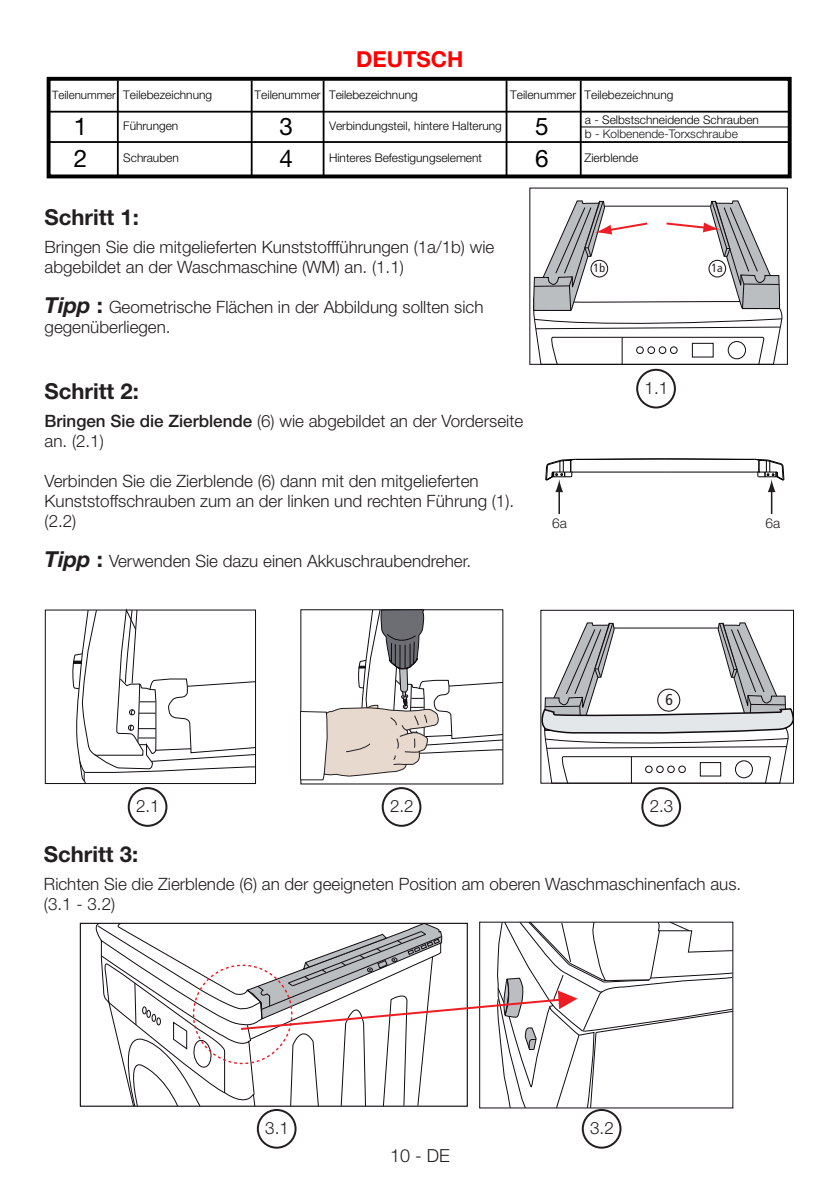
<style>
.page{position:relative;width:840px;height:1191px;background:#fff}
.page>*{position:absolute;margin:0;border:0;box-sizing:border-box;transform-origin:0 0}
.t1{font:24.2px/32.2px "Helvetica Neue LT Pro";color:#000}
.Normal_Yazi__10pt{font:700 22px "Helvetica Neue LT Pro";color:#231f20}
.Normal_Yazi__10pt-2{font:700 22px "Helvetica Neue CE";color:#f00}
.Girintili_Yazi__10pt{font:300 18px "Helvetica Neue CE";color:#231f20}
.Normal_Yazi__10pt-3{font:300 17px/20px "Helvetica Neue LT Pro";color:#231f20}
.Normal_Yazi__10pt-4{font:300 17px "Helvetica Neue CE";color:#231f20}
.t2{font:condensed 15.8px "Frutiger";color:#231f20}
.t3{font:300 13.8px "Helvetica Neue CE";color:#231f20}
.t4{font:300 12px/14.6px "Helvetica Neue CE";color:#000}
.t5{font:condensed 11.8px "Frutiger";color:#231f20}
.s1{font-size:11.6px}
.s2{font-family:"Helvetica Neue LT Pro"}
.s3{font-family:"Helvetica Neue LT Pro";color:#1a171b}
.s4{font-weight:700;font-style:italic;font-size:22px}
.s5{font-weight:700;font-size:22px}
.s6{font-family:"Helvetica Neue CE";font-weight:500}
</style>
<div class="page">
<div style="left:47px;top:77px;width:744px;height:101px;border:4px solid #000"></div>
<hr style="left:117px;top:81px;width:2px;height:94px;background:#000">
<hr style="left:250px;top:81px;width:2px;height:96px;background:#000">
<hr style="left:322px;top:81px;width:2px;height:96px;background:#000">
<hr style="left:505px;top:81px;width:2px;height:96px;background:#000">
<hr style="left:579px;top:81px;width:2px;height:96px;background:#000">
<hr style="left:49px;top:141px;width:739px;height:2px;background:#000">
<hr style="left:49px;top:111px;width:739px;height:2px;background:#000">
<hr style="left:580px;top:126px;width:209px;height:1px;background:#000">
<svg style="left:532px;top:200px;width:250px;height:165px"></svg>
<div style="left:590px;top:260px;width:17px;height:17px;border:1px solid #100b10;border-radius:50%"></div>
<div style="left:708px;top:260px;width:17px;height:17px;border:1px solid #100b10;border-radius:50%"></div>
<svg style="left:540px;top:622px;width:254px;height:162px"></svg>
<div style="left:657px;top:688px;width:22px;height:23px;border:1px solid #100b10;border-radius:50%"></div>
<svg style="left:545px;top:459px;width:238px;height:55px"></svg>
<svg style="left:72px;top:608px;width:184px;height:176px"></svg>
<svg style="left:300px;top:609px;width:203px;height:171px"></svg>
<div style="left:128px;top:787px;width:39px;height:40px;border:2px solid #231f20;border-radius:50%"></div>
<div style="left:257px;top:1109px;width:39px;height:39px;border:2px solid #231f20;border-radius:50%"></div>
<div style="left:581px;top:1109px;width:40px;height:39px;border:2px solid #231f20;border-radius:50%"></div>
<div style="left:381px;top:787px;width:40px;height:40px;border:2px solid #231f20;border-radius:50%"></div>
<div style="left:641px;top:787px;width:39px;height:40px;border:2px solid #231f20;border-radius:50%"></div>
<svg style="left:91px;top:921px;width:642px;height:187px"></svg>
<div style="left:635px;top:369px;width:40px;height:39px;border:2px solid #231f20;border-radius:50%"></div>
<p class="t4" style="left:52px;top:88px;width:161px"><span class="s1">Teilenummer</span> Teilebezeichnung</p>
<p class="t1" style="left:74px;top:110px;width:15px">1</p>
<p class="t4" style="left:123px;top:118px;width:56px">Führungen</p>
<p class="t1" style="left:74px;top:142px;width:15px">2</p>
<p class="t4" style="left:123px;top:150px;width:57px">Schrauben</p>
<p class="Normal_Yazi__10pt-2" style="left:356px;top:46px;width:109px">DEUTSCH</p>
<p class="t4" style="left:254px;top:88px;width:164px">Teilenummer Teilebezeichnung</p>
<p class="t1" style="left:279px;top:110px;width:15px">3</p>
<p class="t4" style="left:329px;top:118px;width:174px">Verbindungsteil, hintere Halterung</p>
<p class="t1" style="left:279px;top:142px;width:15px">4</p>
<p class="t4" style="left:329px;top:150px;width:154px">Hinteres Befestigungselement</p>
<p class="t4" style="left:510px;top:88px;width:164px">Teilenummer Teilebezeichnung</p>
<p class="t1" style="left:534px;top:110px;width:15px">5<br>6</p>
<p class="t4" style="left:584px;top:112px;width:175px"><span class="s2">a -</span> Selbstschneidende Schrauben <span class="s2">b -</span> <span class="s3">Kolbenende-Torxschraube</span></p>
<p class="t4" style="left:584px;top:150px;width:55px">Zierblende</p>
<p class="Normal_Yazi__10pt" style="left:45px;top:204px;width:96px">Schritt 1:</p>
<p class="Normal_Yazi__10pt-3" style="left:45px;top:237px;width:451px">Bringen Sie die mitgelieferten Kunststoffführungen (1a/1b) wie abgebildet an der Waschmaschine (WM) an. (1.1)</p>
<p class="Normal_Yazi__10pt-3" style="left:45px;top:297px;width:440px"><span class="s4">Tipp</span> <span class="s5">:</span> Geometrische Flächen in der Abbildung sollten sich gegenüberliegen.</p>
<p class="t5" style="left:593px;top:261px;width:13px">1b</p>
<p class="t5" style="left:711px;top:261px;width:13px">1a</p>
<p class="Normal_Yazi__10pt" style="left:45px;top:377px;width:96px">Schritt 2:</p>
<p class="Normal_Yazi__10pt-3" style="left:45px;top:410px;width:480px"><span class="s6">Bringen Sie die Zierblende</span> (6) wie abgebildet an der Vorderseite an. (2.1)</p>
<p class="Normal_Yazi__10pt-3" style="left:45px;top:470px;width:471px">Verbinden Sie die Zierblende (6) dann mit den mitgelieferten<br>Kunststoffschrauben zum an der linken und rechten Führung (1). (2.2)</p>
<p class="Normal_Yazi__10pt-3" style="left:45px;top:550px;width:428px"><span class="s4">Tipp</span> <span class="s5">:</span> Verwenden Sie dazu einen Akkuschraubendreher.</p>
<p class="Normal_Yazi__10pt-4" style="left:644px;top:378px;width:25px">1.1</p>
<p class="t3" style="left:552px;top:515px;width:16px">6a</p>
<p class="t3" style="left:765px;top:515px;width:16px">6a</p>
<p class="t2" style="left:665px;top:690px;width:9px">6</p>
<p class="Normal_Yazi__10pt-4" style="left:136px;top:796px;width:25px">2.1</p>
<p class="Normal_Yazi__10pt-4" style="left:390px;top:796px;width:25px">2.2</p>
<p class="Normal_Yazi__10pt-4" style="left:649px;top:796px;width:25px">2.3</p>
<p class="Normal_Yazi__10pt" style="left:44px;top:840px;width:96px">Schritt 3:</p>
<p class="Normal_Yazi__10pt-3" style="left:44px;top:873px;width:698px">Richten Sie die Zierblende (6) an der geeigneten Position am oberen Waschmaschinenfach aus.</p>
<p class="Normal_Yazi__10pt-3" style="left:44px;top:893px;width:73px">(3.1 - 3.2)</p>
<p class="Normal_Yazi__10pt-4" style="left:265px;top:1117px;width:25px">3.1</p>
<p class="Normal_Yazi__10pt-4" style="left:589px;top:1117px;width:25px">3.2</p>
<p class="Girintili_Yazi__10pt" style="left:390px;top:1144px;width:61px">10 - DE</p>
</div>
